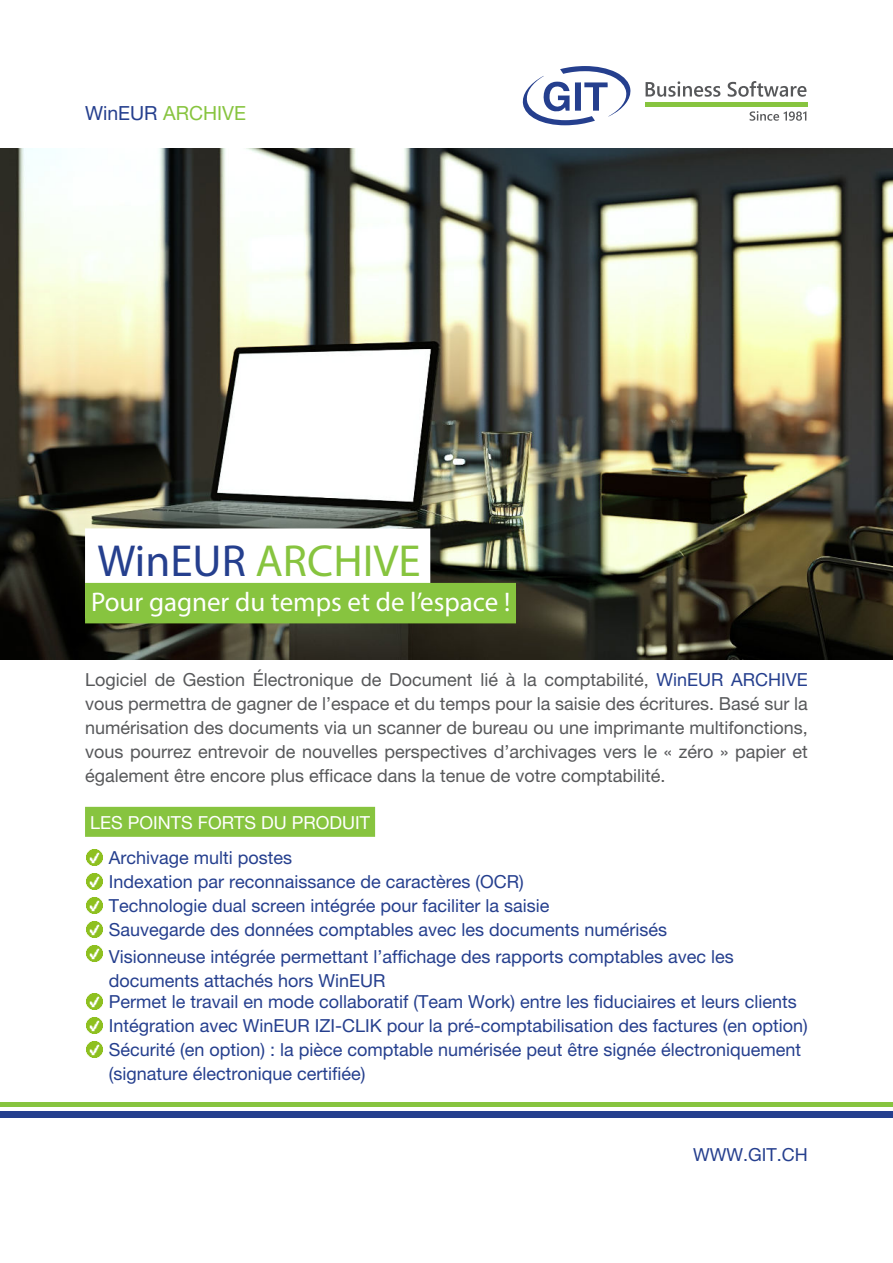
<style>
.page{position:relative;width:893px;height:1263px;background:#fff}
.page>*{position:absolute;margin:0;border:0;box-sizing:border-box;transform-origin:0 0}
.t1{font:45px "Myriad Pro";color:#87c43f}
.t2{font:27px "Myriad Pro";color:#fff}
.t3{font:19.5px "Helvetica Neue LT Pro";color:#87c43f}
.t4{font:18px/24px "Helvetica Neue LT Pro";color:#253f8e}
.t5{font:18px/24px "Helvetica Neue LT Pro";color:#57585a;text-align:justify}
.t6{font:18px "Helvetica Neue LT Pro";color:#fff}
.s1{color:#253f8e}
</style>
<div class="page">
<div style="left:85px;top:807px;width:290px;height:30px;background:#87c43f"></div>
<img style="left:86px;top:850px;width:17px;height:16px">
<img style="left:86px;top:874px;width:17px;height:16px">
<img style="left:86px;top:898px;width:17px;height:16px">
<img style="left:86px;top:922px;width:17px;height:16px">
<img style="left:86px;top:946px;width:17px;height:16px">
<img style="left:86px;top:994px;width:17px;height:16px">
<img style="left:86px;top:1018px;width:17px;height:16px">
<img style="left:86px;top:1042px;width:17px;height:16px">
<svg style="left:750px;top:111px;width:56px;height:10px"></svg>
<hr style="left:645px;top:103px;width:162px;height:4px;background:#87c43f">
<svg style="left:646px;top:81px;width:74px;height:16px"></svg>
<svg style="left:728px;top:81px;width:78px;height:16px"></svg>
<svg style="left:522px;top:66px;width:109px;height:59px"></svg>
<img style="left:0;top:149px;width:893px;height:510px">
<div style="left:0;top:1102px;width:893px;height:5px;background:#87c43f"></div>
<div style="left:0;top:1111px;width:893px;height:6px;background:#253f8e"></div>
<div style="left:85px;top:528px;width:345px;height:90px;background:#fff"></div>
<div style="left:85px;top:583px;width:431px;height:40px;background:#87c43f"></div>
<p class="t3" style="left:85px;top:102px;width:163px"><span class="s1">WinEUR</span> ARCHIVE</p>
<h1 class="t1" style="left:98px;top:544px;width:325px"><span class="s1">WinEUR</span> ARCHIVE</h1>
<h2 class="t2" style="left:91px;top:591px;width:421px">Pour gagner du temps et de l’espace !</h2>
<p class="t5" style="left:85px;top:667px;width:724px">Logiciel de Gestion Électronique de Document lié à la comptabilité, <span class="s1">WinEUR ARCHIVE </span>vous permettra de gagner de l’espace et du temps pour la saisie des écritures. Basé sur la numérisation des documents via un scanner de bureau ou une imprimante multifonctions, vous pourrez entrevoir de nouvelles perspectives d’archivages vers le « zéro » papier et également être encore plus efficace dans la tenue de votre comptabilité.</p>
<p class="t6" style="left:90px;top:813px;width:282px">LES POINTS FORTS DU PRODUIT</p>
<p class="t4" style="left:109px;top:846px;width:560px">Archivage multi postes<br>Indexation par reconnaissance de caractères (OCR)<br>Technologie dual screen intégrée pour faciliter la saisie<br>Sauvegarde des données comptables avec les documents numérisés</p>
<p class="t4" style="left:109px;top:945px;width:627px">Visionneuse intégrée permettant l’affichage des rapports comptables avec les documents attachés hors WinEUR</p>
<p class="t4" style="left:109px;top:990px;width:701px">Permet le travail en mode collaboratif (Team Work) entre les fiduciaires et leurs clients Intégration avec WinEUR IZI-CLIK pour la pré-comptabilisation des factures (en option)<br>Sécurité (en option) : la pièce comptable numérisée peut être signée électroniquement (signature électronique certifiée)</p>
<p class="t4" style="left:693px;top:1142px;width:116px">WWW.GIT.CH</p>
</div>
